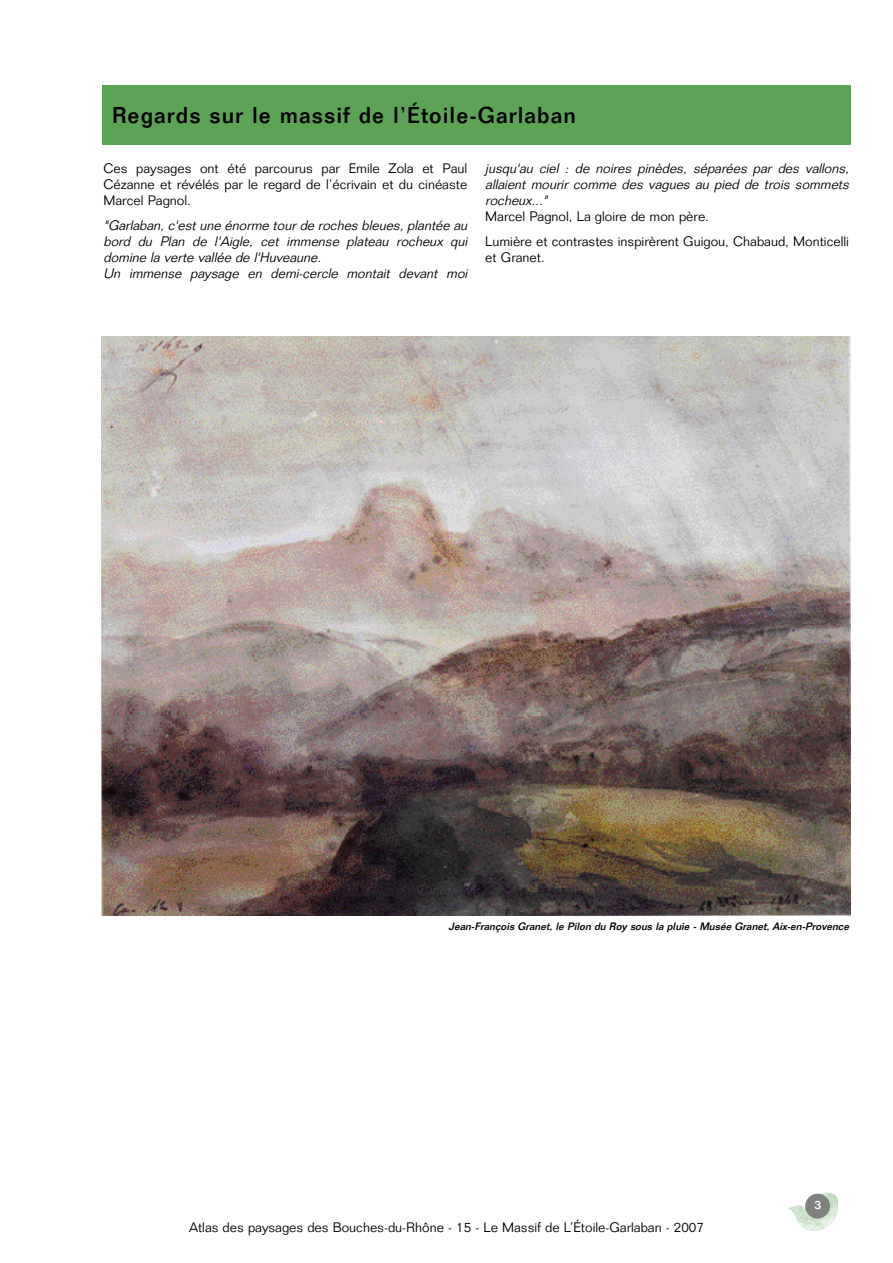
<style>
.page{position:relative;width:893px;height:1263px;background:#fff}
.page>*{position:absolute;margin:0;border:0;box-sizing:border-box;transform-origin:0 0}
.t1{font:500 22.5px "Folio";letter-spacing:.045em;color:#000}
.t2{font:italic 300 13.5px/16.2px "Folio";color:#000}
.t3{font:300 13.5px/16.2px "Folio";color:#000;text-align:justify}
.t4{font:500 12px "Folio";color:#fff}
.t5{font:italic 500 10.5px "Folio";color:#000}
</style>
<div class="page">
<img style="left:788px;top:1192px;width:51px;height:39px">
<div style="left:805px;top:1194px;width:25px;height:24px;background:#808080;border-radius:50%"></div>
<div style="left:102px;top:85px;width:748px;height:60px;background:#5da356"></div>
<img style="left:101px;top:336px;width:749px;height:579px">
<h1 class="t1" style="left:112px;top:107px;width:465px">Regards sur le massif de l’Étoile-Garlaban</h1>
<p class="t3" style="left:104px;top:161px;width:365px">Ces paysages ont été parcourus par Emile Zola et Paul Cézanne et révélés par le regard de l’écrivain et du cinéaste Marcel Pagnol.</p>
<p class="t2" style="left:104px;top:219px;width:368px">"Garlaban, c'est une énorme tour de roches bleues, plantée au bord du Plan de l'Aigle, cet immense plateau rocheux qui domine la verte vallée de l'Huveaune.<br>Un immense paysage en demi-cercle montait devant moi</p>
<p class="t2" style="left:485px;top:161px;width:368px;text-align:justify">jusqu'au ciel : de noires pinèdes, séparées par des vallons, allaient mourir comme des vagues au pied de trois sommets rocheux..."</p>
<p class="t3" style="left:485px;top:206px;width:365px;line-height:24.8px">Marcel Pagnol, La gloire de mon père.<br>Lumière et contrastes inspirèrent Guigou, Chabaud, Monticelli</p>
<p class="t3" style="left:485px;top:251px;width:61px">et Granet.</p>
<p class="t5" style="left:449px;top:922px;width:404px">Jean-François Granet, le Pilon du Roy sous la pluie - Musée Granet, Aix-en-Provence</p>
<p class="t3" style="left:189px;top:1220px;width:516px">Atlas des paysages des Bouches-du-Rhône - 15 - Le Massif de L’Étoile-Garlaban - 2007</p>
<p class="t4" style="left:815px;top:1201px;width:8px">3</p>
</div>
